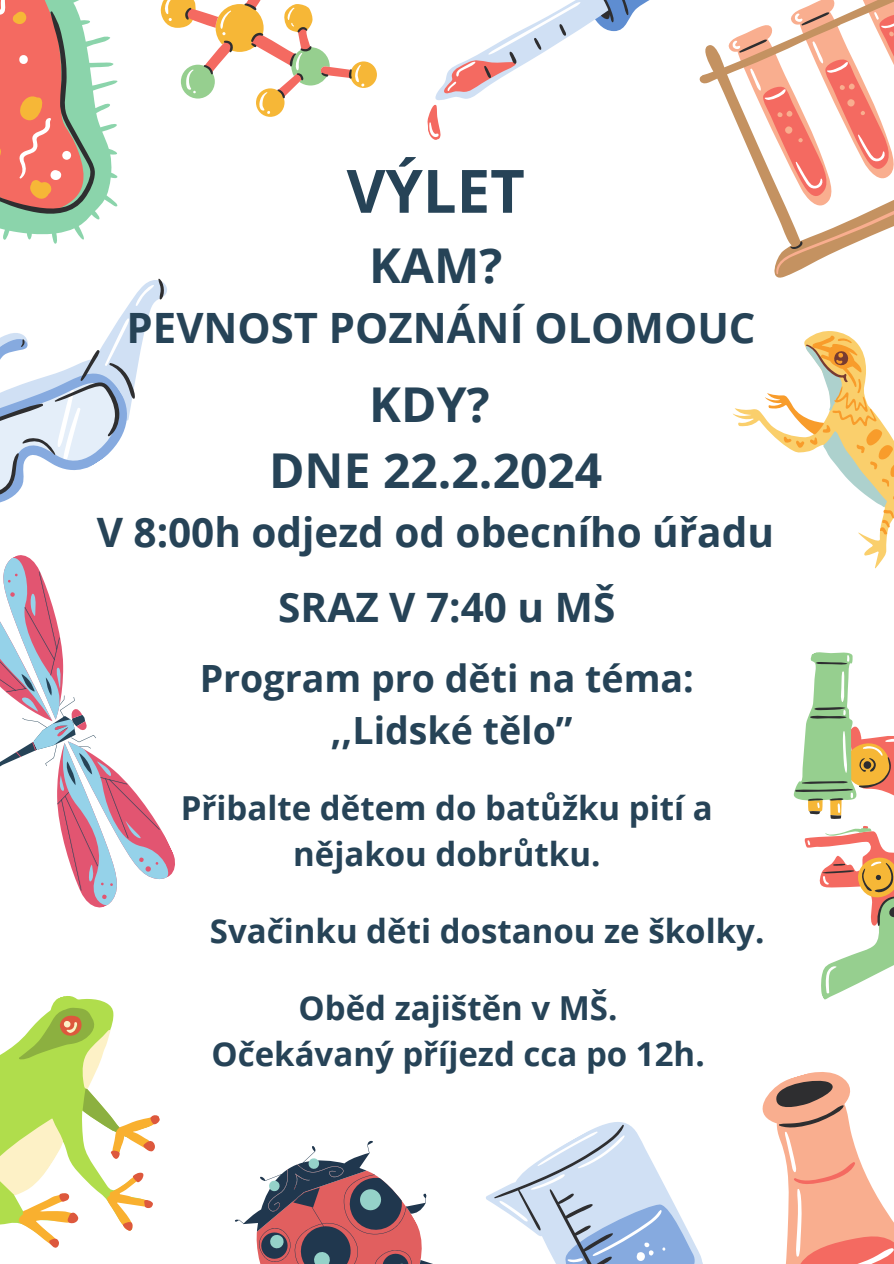
<style>
.page{position:relative;width:894px;height:1264px;background:#fff}
.page>*{position:absolute;margin:0;border:0;box-sizing:border-box;transform-origin:0 0}
.t1{font:700 59.85px "Open Sans";color:#264357}
.t2{font:700 48px/66.3px "Open Sans";color:#264357;text-align:center}
.t3{font:700 41.85px "Open Sans";color:#264357}
.t4{font:700 40.5px "Open Sans";color:#264357}
.t5{font:700 37.5px/51.8px "Open Sans";color:#264357;text-align:center}
.t6{font:700 33px/46.2px "Open Sans";color:#264357;text-align:center}
</style>
<div class="page">
<svg style="left:0;top:0;width:118px;height:244px"></svg>
<svg style="left:0;top:998px;width:160px;height:250px"></svg>
<svg style="left:161px;top:0;width:216px;height:117px"></svg>
<svg style="left:793px;top:652px;width:100px;height:342px"></svg>
<svg style="left:0;top:278px;width:167px;height:225px"></svg>
<svg style="left:699px;top:45px;width:136px;height:233px"></svg>
<svg style="left:709px;top:0;width:184px;height:252px"></svg>
<svg style="left:427px;top:0;width:223px;height:140px"></svg>
<svg style="left:486px;top:1072px;width:407px;height:191px"></svg>
<svg style="left:739px;top:331px;width:154px;height:238px"></svg>
<svg style="left:6px;top:555px;width:165px;height:353px"></svg>
<svg style="left:0;top:565px;width:169px;height:325px"></svg>
<svg style="left:235px;top:1140px;width:195px;height:123px"></svg>
<p class="t1" style="left:346px;top:149px;width:180px">VÝLET</p>
<p class="t2" style="left:369px;top:231px;width:135px">KAM?</p>
<p class="t3" style="left:127px;top:298px;width:630px">PEVNOST POZNÁNÍ OLOMOUC</p>
<p class="t2" style="left:269px;top:370px;width:334px">KDY?<br>DNE 22.2.2024</p>
<p class="t4" style="left:97px;top:503px;width:678px">V 8:00h odjezd od obecního úřadu</p>
<p class="t4" style="left:278px;top:579px;width:338px">SRAZ V 7:40 u MŠ</p>
<h2 class="t5" style="left:200px;top:651px;width:495px">Program pro děti na téma: ,,Lidské tělo”</h2>
<p class="t6" style="left:181px;top:784px;width:533px">Přibalte dětem do batůžku pití a nějakou dobrůtku.</p>
<h1 class="t6" style="left:210px;top:907px;width:556px">Svačinku děti dostanou ze školky.</h1>
<p class="t6" style="left:298px;top:983px;width:320px">Oběd zajištěn v MŠ.</p>
<p class="t6" style="left:211px;top:1030px;width:494px">Očekávaný příjezd cca po 12h.</p>
</div>
